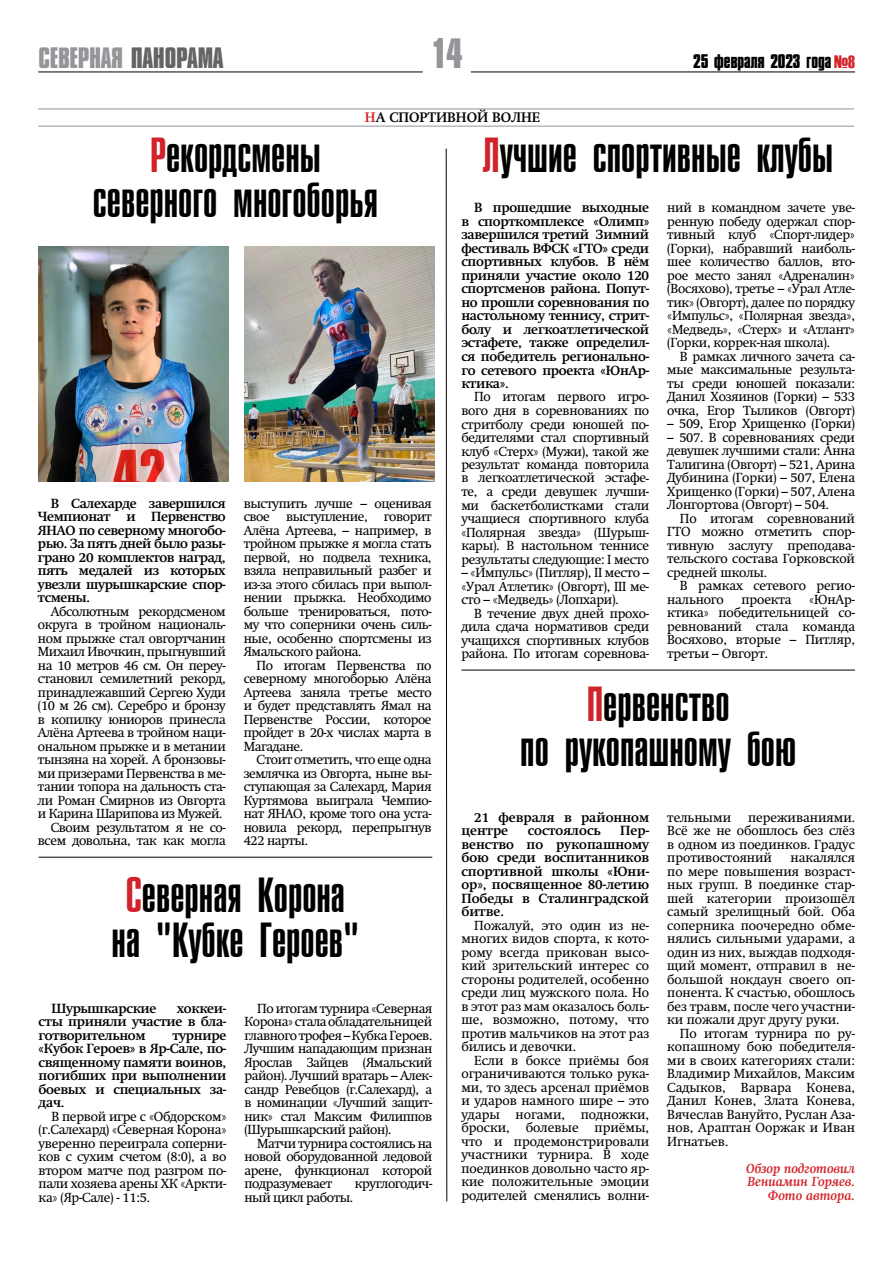
<style>
.page{position:relative;width:893px;height:1263px;background:#fff}
.page>*{position:absolute;margin:0;border:0;box-sizing:border-box;transform-origin:0 0}
.t1{font:45px/45px "Zagolovok SP";color:#000;text-align:center}
.t2{font:700 39px "Compacta MT Cyrillic";color:#939598}
.t3{font:700 27px "Compacta MT Cyrillic";letter-spacing:-.01em;color:#939598}
.t4{font:700 18px "Compacta MT Cyrillic";letter-spacing:-.01em;color:#000}
.t5{font:700 13.5px "Swift";color:#000}
.t6{font:13.05px/13.5px "Swift";letter-spacing:-.02em;color:#000;text-align:justify}
.t7{font:700 13.05px/13.5px "Swift";letter-spacing:-.02em;color:#000;text-align:justify}
.t8{font:italic 700 13.05px/13.5px "Swift";color:#d2232a;text-align:right}
.s1{color:#636466}
.s2{color:#d2232a}
.s3{font-family:"Haettenschweiler";font-weight:400;color:#d2232a}
</style>
<div class="page">
<hr style="left:38px;top:72px;width:385px;height:1px;background:#000">
<hr style="left:471px;top:72px;width:384px;height:1px;background:#000">
<hr style="left:38px;top:126px;width:816px;height:1px;background:#939598">
<hr style="left:38px;top:109px;width:816px;height:1px;background:#939598">
<svg style="left:446px;top:148px;width:1px;height:1054px"></svg>
<img style="left:39px;top:246px;width:189px;height:235px">
<img style="left:244px;top:246px;width:190px;height:235px">
<hr style="left:39px;top:857px;width:393px;height:1px;background:#000">
<hr style="left:461px;top:670px;width:394px;height:1px;background:#000">
<h3 class="t3" style="left:39px;top:41px;width:186px">СЕВЕРНАЯ <span class="s1">ПАНОРАМА</span></h3>
<h2 class="t2" style="left:431px;top:28px;width:34px">14</h2>
<p class="t5" style="left:365px;top:109px;width:177px"><span class="s2">н</span>а спортивной волне</p>
<h3 class="t4" style="left:693px;top:50px;width:163px">25 февраля 2023 года <span class="s3">№8</span></h3>
<h1 class="t1" style="left:93px;top:134px;width:287px"><span class="s2">Р</span>екордсмены северного многоборья</h1>
<p class="t7" style="left:38px;top:496px;width:189px;text-indent:13px">В Салехарде завершился Чемпионат и Первенство ЯНАО</p>
<p class="t7" style="left:38px;top:523px;width:189px;text-indent:41px">по северному многобо&shy;рью. За пять дней было разы&shy;грано 20 комплектов наград, пять медалей из которых увезли шурышкарские спор&shy;тсмены.</p>
<p class="t6" style="left:38px;top:605px;width:190px;text-align:right">Абсолютным рекордсменом округа в тройном националь&shy;ном прыжке стал овгортчанин<br>Михаил Ивочкин, прыгнувший на 10 метров 46 см. Он переу&shy;становил семилетний рекорд, принадлежавший Сергею Худи (10 м 26 см). Серебро и бронзу в копилку юниоров принесла<br>Алёна Артеева в тройном наци&shy;ональном прыжке и в метании тынзяна на хорей. А бронзовы&shy;ми призерами Первенства в ме&shy;тании топора на дальность ста&shy;ли Роман Смирнов из Овгорта и Карина Шарипова из Мужей.<br>Своим результатом я не со&shy;всем довольна, так как могла</p>
<p class="t6" style="left:244px;top:496px;width:189px">выступить лучше – оценивая свое выступление, говорит Алёна Артеева, – например, в тройном прыжке я могла стать первой, но подвела техника, взяла неправильный разбег и из-за этого сбилась при выпол&shy;нении прыжка. Необходимо больше тренироваться, пото&shy;му что соперники очень силь&shy;ные, особенно спортсмены из Ямальского района.</p>
<p class="t6" style="left:244px;top:658px;width:189px;text-indent:13px">По итогам Первенства по северному многоборью Алёна Артеева заняла третье место и будет представлять Ямал на Первенстве России, которое пройдет в 20-х числах марта в Магадане.</p>
<p class="t6" style="left:244px;top:753px;width:189px;text-indent:13px">Стоит отметить, что еще одна землячка из Овгорта, ныне вы&shy;ступающая за Салехард, Мария Куртямова выиграла Чемпио&shy;нат ЯНАО</p>
<p class="t6" style="left:244px;top:807px;width:189px;text-indent:59px">, кроме того она уста&shy;новила рекорд, перепрыгнув 422 нарты.</p>
<h1 class="t1" style="left:112px;top:874px;width:249px"><span class="s2">С</span>еверная Корона на «Кубке Героев»</h1>
<p class="t7" style="left:51px;top:1001px;width:107px">Шурышкарские</p>
<p class="t7" style="left:39px;top:1001px;width:189px;text-indent:138px">хоккеи&shy;сты приняли участие в бла&shy;готворительном</p>
<p class="t7" style="left:39px;top:1028px;width:189px;text-indent:134px">турнире «Кубок Героев» в Яр-Сале, по&shy;священному памяти воинов, погибших при выполнении боевых и специальных за&shy;дач.</p>
<p class="t6" style="left:39px;top:1109px;width:189px;text-indent:13px">В первой игре с «Обдорском» (г.Салехард) «Северная Корона» уверенно переиграла соперни&shy;ков с сухим счетом (8:0), а во втором матче под разгром по&shy;пали хозяева арены ХК «Аркти&shy;ка» (Яр-Сале) - 11:5.</p>
<p class="t6" style="left:244px;top:1001px;width:189px;text-indent:13px">По итогам турнира «Северная Корона» стала обладательницей главного трофея – Кубка Героев.<br>Лучшим нападающим признан Ярослав Зайцев (Ямальский район). Лучший вратарь – Алек&shy;сандр Ревебцов (г.Салехард), а в номинации «Лучший защит&shy;ник» стал Максим Филиппов (Шурышкарский район).</p>
<p class="t6" style="left:244px;top:1136px;width:189px;text-indent:13px">Матчи турнира состоялись на новой оборудованной ледовой арене, функционал которой подразумевает</p>
<p class="t6" style="left:355px;top:1177px;width:79px">круглогодич-</p>
<p class="t6" style="left:244px;top:1190px;width:110px">ный цикл работы.</p>
<h1 class="t1" style="left:483px;top:134px;width:351px"><span class="s2">Л</span>учшие спортивные клубы</h1>
<p class="t7" style="left:461px;top:201px;width:189px;text-indent:13px">В прошедшие выходные в спорткомплексе «Олимп» завершился третий Зимний фестиваль ВФСК «ГТО » среди спортивных клубов. В нём приняли участие около 120 спортсменов района. Попут&shy;но прошли соревнования по настольному теннису, стрит&shy;болу и легкоатлетической эстафете, также определил&shy;ся победитель регионально&shy;го сетевого проекта «ЮнАр&shy;ктика».</p>
<p class="t6" style="left:461px;top:390px;width:189px;text-indent:13px">По итогам первого игро&shy;вого дня в соревнованиях по стритболу среди юношей по&shy;бедителями стал спортивный клуб «Стерх» (Мужи), такой же результат команда повторила в легкоатлетической эстафе&shy;те, а среди девушек лучши&shy;ми баскетболистками стали учащиеся спортивного клуба «Полярная звезда» (Шурыш&shy;кары). В настольном теннисе результаты следующие: I место</p>
<p class="t6" style="left:461px;top:566px;width:189px">– «Импульс» (Питляр), II место – «Урал Атлетик» (Овгорт), III ме&shy;сто – «Медведь» (Лопхари).</p>
<p class="t6" style="left:461px;top:606px;width:189px;text-indent:13px">В течение двух дней прохо&shy;дила сдача нормативов среди учащихся спортивных клубов района. По итогам соревнова-</p>
<p class="t6" style="left:667px;top:201px;width:190px">ний в командном зачете уве&shy;ренную победу одержал спор&shy;тивный клуб «Спорт-лидер» (Горки), набравший наиболь&shy;шее количество баллов, вто&shy;рое место занял «Адреналин» (Восяхово), третье – «Урал Атле&shy;тик» (Овгорт), далее по порядку «Импульс», «Полярная звезда», «Медведь», «Стерх» и «Атлант» (Горки, коррек-ная школа).</p>
<p class="t6" style="left:667px;top:350px;width:189px;text-indent:13px">В рамках личного зачета са&shy;мые максимальные результа&shy;ты среди юношей показали:<br>Данил Хозяинов (Горки) – 533 очка, Егор Тыликов (Овгорт)</p>
<p class="t6" style="left:667px;top:417px;width:189px">– 509, Егор Хрищенко (Горки)</p>
<p class="t6" style="left:667px;top:431px;width:189px">– 507. В соревнованиях среди девушек лучшими стали: Анна Талигина (Овгорт) – 521, Арина Дубинина (Горки) – 507, Елена Хрищенко (Горки) – 507, Алена Лонгортова (Овгорт) – 504.</p>
<p class="t6" style="left:680px;top:511px;width:177px">По итогам соревнований</p>
<p class="t6" style="left:667px;top:525px;width:9px">ГТО</p>
<p class="t6" style="left:667px;top:525px;width:189px;text-indent:34px">можно отметить спор&shy;тивную заслугу преподава&shy;тельского состава Горковской средней школы.</p>
<p class="t6" style="left:667px;top:579px;width:189px;text-indent:13px">В рамках сетевого регио&shy;нального</p>
<p class="t6" style="left:667px;top:593px;width:189px;text-indent:142px">«ЮнАр&shy;ктика» победительницей со&shy;ревнований стала команда Восяхово, вторые – Питляр, третьи – Овгорт.</p>
<p class="t6" style="left:742px;top:593px;width:51px">проекта</p>
<h1 class="t1" style="left:520px;top:683px;width:277px"><span class="s2">П</span>ервенство<br>по рукопашному бою</h1>
<p class="t7" style="left:461px;top:810px;width:189px;text-indent:13px">21 февраля в районном центре</p>
<p class="t7" style="left:461px;top:824px;width:190px;text-indent:159px">Пер&shy;венство по рукопашному бою среди воспитанников спортивной школы «Юни&shy;ор», посвященное 80-летию Победы в Сталинградской битве.</p>
<p class="t6" style="left:461px;top:918px;width:189px;text-indent:13px">Пожалуй, это один из не&shy;многих видов спорта, к кото&shy;рому всегда прикован высо&shy;кий зрительский интерес со стороны родителей, особенно среди лиц мужского пола. Но в этот раз мам оказалось боль&shy;ше, возможно, потому, что против мальчиков на этот раз бились и девочки.</p>
<p class="t6" style="left:461px;top:1053px;width:189px;text-indent:13px">Если в боксе приёмы боя ограничиваются только рука&shy;ми, то здесь арсенал приёмов и ударов намного шире – это удары ногами, подножки, броски, болевые приёмы, что и продемонстрировали участники турнира. В ходе поединков довольно часто яр&shy;кие положительные эмоции родителей сменялись волни-</p>
<p class="t7" style="left:528px;top:824px;width:74px">состоялось</p>
<p class="t6" style="left:667px;top:810px;width:189px;text-indent:81px">переживаниями.<br>Всё же не обошлось без слёз в одном из поединков. Градус противостояний</p>
<p class="t6" style="left:667px;top:810px;width:65px">тельными</p>
<p class="t6" style="left:667px;top:851px;width:189px;text-indent:123px">накалялся по мере повышения возраст&shy;ных групп. В поединке стар&shy;шей категории произошёл самый зрелищный бой. Оба соперника поочередно обме&shy;нялись сильными ударами, а один из них, выждав подходя&shy;щий момент, отправил в не&shy;большой нокдаун своего оп&shy;понента. К счастью, обошлось без травм, после чего участни&shy;ки пожали друг другу руки.</p>
<p class="t6" style="left:667px;top:1026px;width:189px;text-indent:13px">По итогам турнира по ру&shy;копашному бою победителя&shy;ми в своих категориях стали:<br>Владимир Михайлов, Максим Садыков, Варвара Конева, Данил Конев, Злата Конева, Вячеслав Вануйто, Руслан Аза&shy;нов, Араптан Ооржак и Иван Игнатьев.</p>
<p class="t8" style="left:746px;top:1161px;width:110px">Обзор подготовил<br>Вениамин Горяев.<br>Фото автора.</p>
</div>
